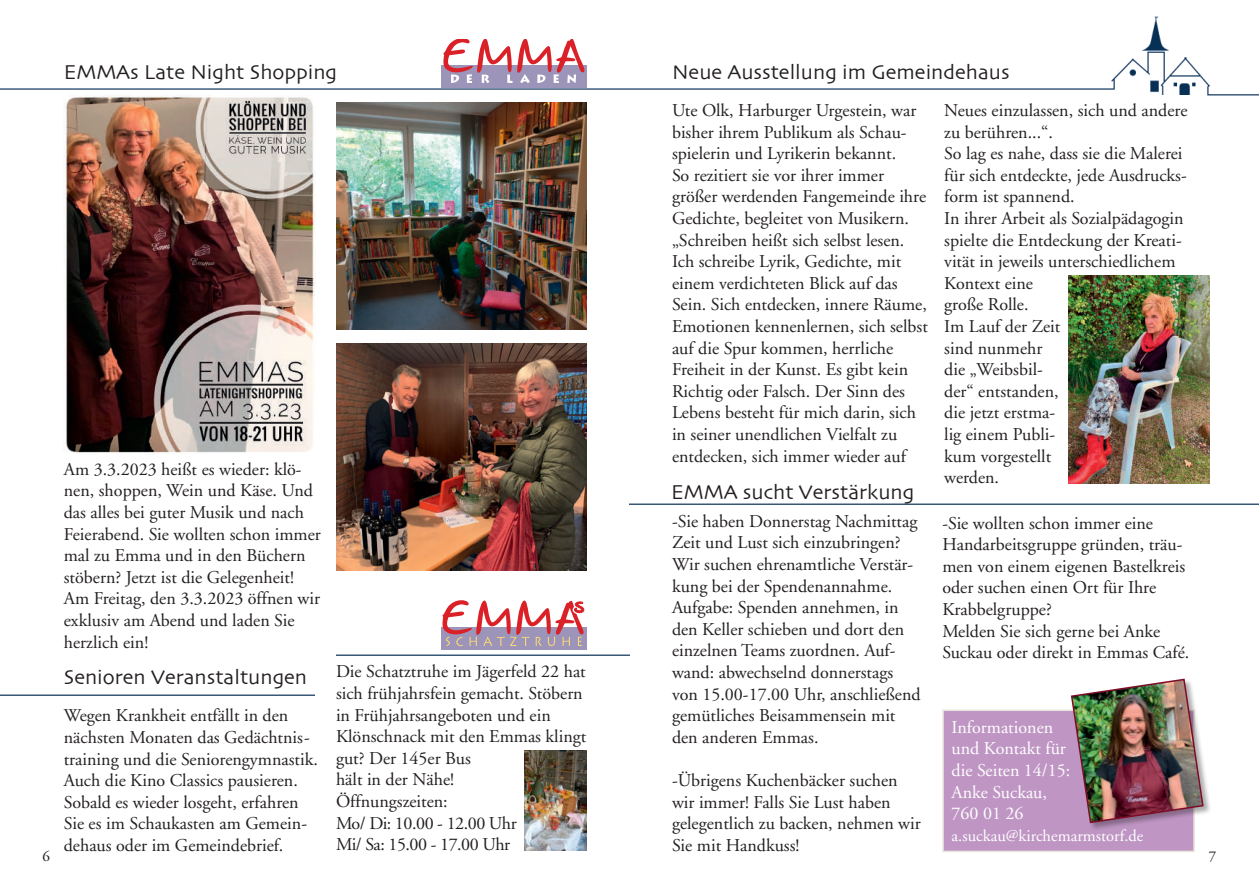
<style>
.page{position:relative;width:1259px;height:893px;background:#fff}
.page>*{position:absolute;margin:0;border:0;box-sizing:border-box;transform-origin:0 0}
.t1{font:21px "Skia Regular 1 1";color:#231f20}
.t2{font:18px/21.6px "Adobe Garamond";color:#231f20}
.t3{font:18px/21.6px "Adobe Garamond";color:#fff}
.t4{font:16.5px "Adobe Garamond";color:#fff}
.t5{font:15px "Adobe Garamond";color:#231f20}
</style>
<div class="page">
<img style="left:0;top:16px;width:1259px;height:80px">
<img style="left:0;top:694px;width:315px;height:2px">
<img style="left:336px;top:654px;width:293px;height:2px">
<img style="left:629px;top:503px;width:630px;height:2px">
<div style="left:441px;top:627px;width:146px;height:23px;background:#9d94b9"></div>
<svg style="left:442px;top:600px;width:143px;height:46px"></svg>
<div style="left:441px;top:66px;width:146px;height:22px;background:#9d94b9"></div>
<svg style="left:442px;top:40px;width:144px;height:43px"></svg>
<img style="left:1068px;top:275px;width:141px;height:208px">
<img style="left:63px;top:94px;width:252px;height:359px">
<div style="left:942px;top:709px;width:252px;height:143px;background:#bf95c4;border:2px solid #e8e4d9"></div>
<div style="left:1071px;top:679px;width:141px;height:152px;background:#231f20;opacity:.37"></div>
<img style="left:1070px;top:678px;width:134px;height:146px">
<img style="left:336px;top:343px;width:251px;height:227px">
<img style="left:336px;top:103px;width:251px;height:227px">
<img style="left:524px;top:751px;width:63px;height:99px">
<p class="t1" style="left:64px;top:60px;width:275px">EMMAs Late Night Shopping</p>
<p class="t1" style="left:672px;top:60px;width:339px">Neue Ausstellung im Gemeindehaus</p>
<p class="t2" style="left:672px;top:100px;width:257px">Ute Olk, Harburger Urgestein, war bisher ihrem Publikum als Schau&shy;spielerin und Lyrikerin bekannt.<br>So rezitiert sie vor ihrer immer größer werdenden Fangemeinde ihre Gedichte, begleitet von Musikern. „Schreiben heißt sich selbst lesen.<br>Ich schreibe Lyrik, Gedichte, mit einem verdichteten Blick auf das Sein. Sich entdecken, innere Räume, Emotionen kennenlernen, sich selbst auf die Spur kommen, herrliche Freiheit in der Kunst. Es gibt kein Richtig oder Falsch. Der Sinn des Lebens besteht für mich darin, sich in seiner unendlichen Vielfalt zu entdecken, sich immer wieder auf</p>
<p class="t2" style="left:944px;top:100px;width:245px">Neues einzulassen, sich und andere zu berühren...“.<br>So lag es nahe, dass sie die Malerei für sich entdeckte, jede Ausdrucks&shy;form ist spannend.<br>In ihrer Arbeit als Sozialpädagogin spielte die Entdeckung der Kreati&shy;vität in jeweils unterschiedlichem<br>Kontext eine<br>große Rolle.<br>Im Lauf der Zeit<br>sind nunmehr<br>die „Weibsbil-<br>der“ entstanden,<br>die jetzt erstma-<br>lig einem Publi-<br>kum vorgestellt<br>werden.</p>
<p class="t2" style="left:942px;top:512px;width:248px">-Sie wollten schon immer eine<br>Handarbeitsgruppe gründen, träu&shy;men von einem eigenen Bastelkreis oder suchen einen Ort für Ihre<br>Krabbelgruppe?<br>Melden Sie sich gerne bei Anke<br>Suckau oder direkt in Emmas Café.</p>
<p class="t2" style="left:64px;top:459px;width:258px">Am 3.3.2023 heißt es wieder: klö&shy;nen, shoppen, Wein und Käse. Und das alles bei guter Musik und nach<br>Feierabend. Sie wollten schon immer mal zu Emma und in den Büchern stöbern? Jetzt ist die Gelegenheit!<br>Am Freitag, den 3.3.2023 öffnen wir exklusiv am Abend und laden Sie herzlich ein!</p>
<p class="t1" style="left:671px;top:479px;width:244px">EMMA sucht Verstärkung</p>
<p class="t2" style="left:672px;top:511px;width:250px">-Sie haben Donnerstag Nachmittag<br>Zeit und Lust sich einzubringen?<br>Wir suchen ehrenamtliche Verstär&shy;kung bei der Spendenannahme.<br>Aufgabe: Spenden annehmen, in den Keller schieben und dort den einzelnen Teams zuordnen. Auf&shy;wand: abwechselnd donnerstags von 15.00-17.00 Uhr, anschließend gemütliches Beisammensein mit den anderen Emmas.</p>
<p class="t2" style="left:672px;top:770px;width:250px">-Übrigens Kuchenbäcker suchen wir immer! Falls Sie Lust haben gelegentlich zu backen, nehmen wir<br>Sie mit Handkuss!</p>
<p class="t2" style="left:336px;top:661px;width:252px">Die Schatztruhe im Jägerfeld 22 hat sich frühjahrsfein gemacht. Stöbern in Frühjahrsangeboten und ein<br>Klönschnack mit den Emmas klingt gut? Der 145er Bus<br>hält in der Nähe!<br>Öffnungszeiten:<br>Mo/ Di: 10.00 - 12.00 Uhr<br>Mi/ Sa: 15.00 - 17.00 Uhr</p>
<p class="t1" style="left:64px;top:664px;width:245px">Senioren Veranstaltungen</p>
<p class="t2" style="left:64px;top:705px;width:256px">Wegen Krankheit entfällt in den nächsten Monaten das Gedächtnis&shy;training und die Seniorengymnastik.<br>Auch die Kino Classics pausieren.<br>Sobald es wieder losgeht, erfahren Sie es im Schaukasten am Gemein&shy;dehaus oder im Gemeindebrief.</p>
<p class="t3" style="left:951px;top:717px;width:120px">Informationen und Kontakt für die Seiten 14/15:<br>Anke Suckau,<br>760 01 26</p>
<p class="t4" style="left:951px;top:827px;width:193px">a.suckau@kirchemarmstorf.de</p>
<p class="t5" style="left:43px;top:848px;width:9px">6</p>
<p class="t5" style="left:1209px;top:848px;width:9px">7</p>
</div>
